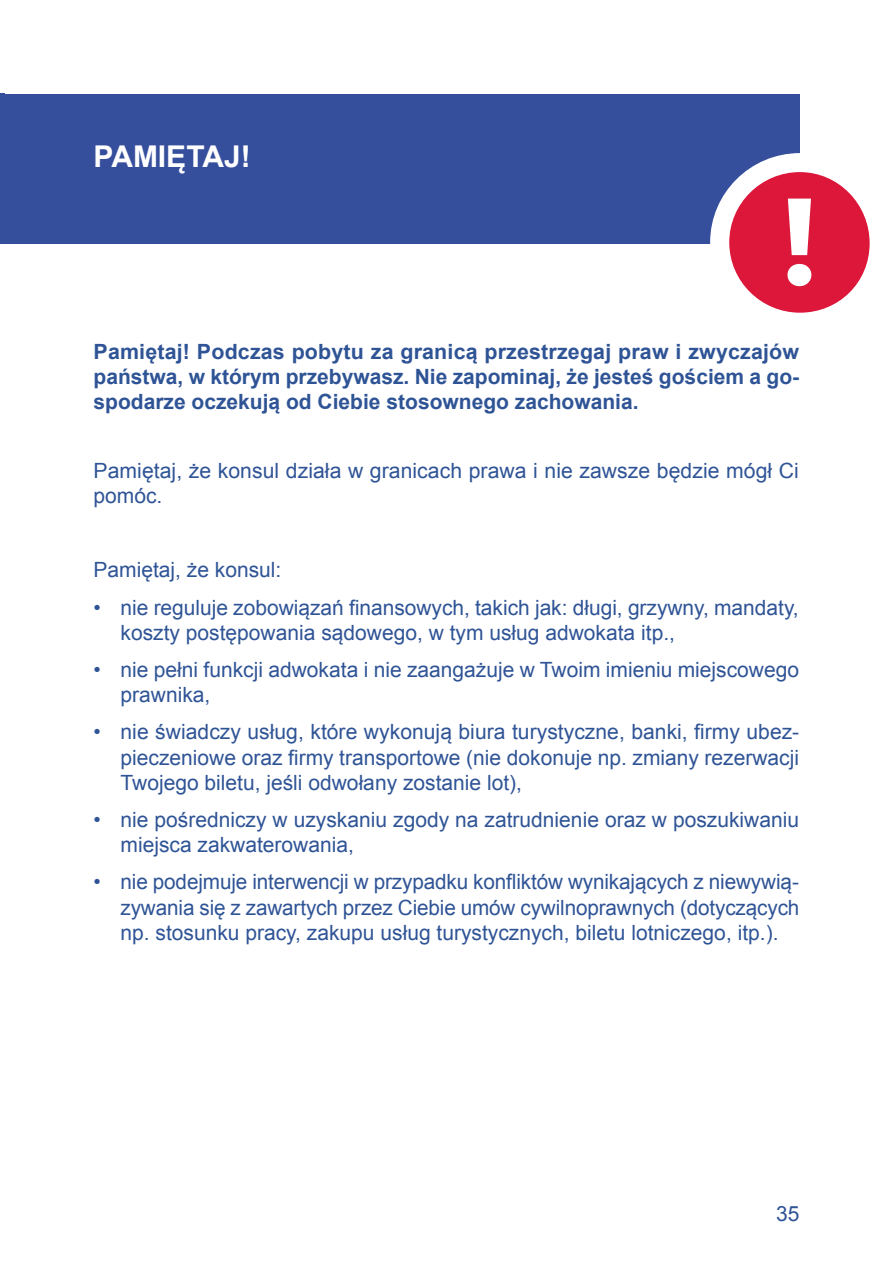
<style>
.page{position:relative;width:893px;height:1263px;background:#fff}
.page>*{position:absolute;margin:0;border:0;box-sizing:border-box;transform-origin:0 0}
.t1{font:700 30px "Arial";color:#fff}
.t2{font:21px/25.2px "Arial";color:#2f5496}
.t3{font:700 21px/25.2px "Arial";color:#2f5496;text-align:justify}
</style>
<div class="page">
<hr style="left:0;top:94px;width:4px;height:150px;background:#364f9d">
<div style="left:0;top:94px;width:799px;height:149px;background:#364f9d"></div>
<svg style="left:710px;top:153px;width:160px;height:160px"></svg>
<h1 class="t1" style="left:94px;top:137px;width:159px">PAMIĘTAJ!</h1>
<p class="t3" style="left:94px;top:339px;width:707px">Pamiętaj! Podczas pobytu za granicą przestrzegaj praw i zwyczajów państwa, w którym przebywasz. Nie zapominaj, że jesteś gościem a go&shy;spodarze oczekują od Ciebie stosownego zachowania.</p>
<p class="t2" style="left:94px;top:458px;width:707px">Pamiętaj, że konsul działa w granicach prawa i nie zawsze będzie mógł Ci pomóc.</p>
<p class="t2" style="left:94px;top:558px;width:189px">Pamiętaj, że konsul:</p>
<p class="t2" style="left:121px;top:595px;width:680px;text-indent:-27px">• nie reguluje zobowiązań finansowych, takich jak: długi, grzywny, mandaty, koszty postępowania sądowego, w tym usług adwokata itp.,</p>
<p class="t2" style="left:121px;top:657px;width:680px;text-indent:-27px">• nie pełni funkcji adwokata i nie zaangażuje w Twoim imieniu miejscowego prawnika,</p>
<p class="t2" style="left:121px;top:720px;width:680px;text-align:justify;text-indent:-27px">• nie świadczy usług, które wykonują biura turystyczne, banki, firmy ubez&shy;pieczeniowe oraz firmy transportowe (nie dokonuje np. zmiany rezerwacji Twojego biletu, jeśli odwołany zostanie lot),</p>
<p class="t2" style="left:121px;top:807px;width:680px;text-indent:-27px">• nie pośredniczy w uzyskaniu zgody na zatrudnienie oraz w poszukiwaniu miejsca zakwaterowania,</p>
<p class="t2" style="left:121px;top:870px;width:680px;text-align:justify;text-indent:-27px">• nie podejmuje interwencji w przypadku konfliktów wynikających z niewywią&shy;zywania się z zawartych przez Ciebie umów cywilnoprawnych (dotyczących np. stosunku pracy, zakupu usług turystycznych, biletu lotniczego, itp.).</p>
<p class="t2" style="left:776px;top:1201px;width:25px">35</p>
</div>
